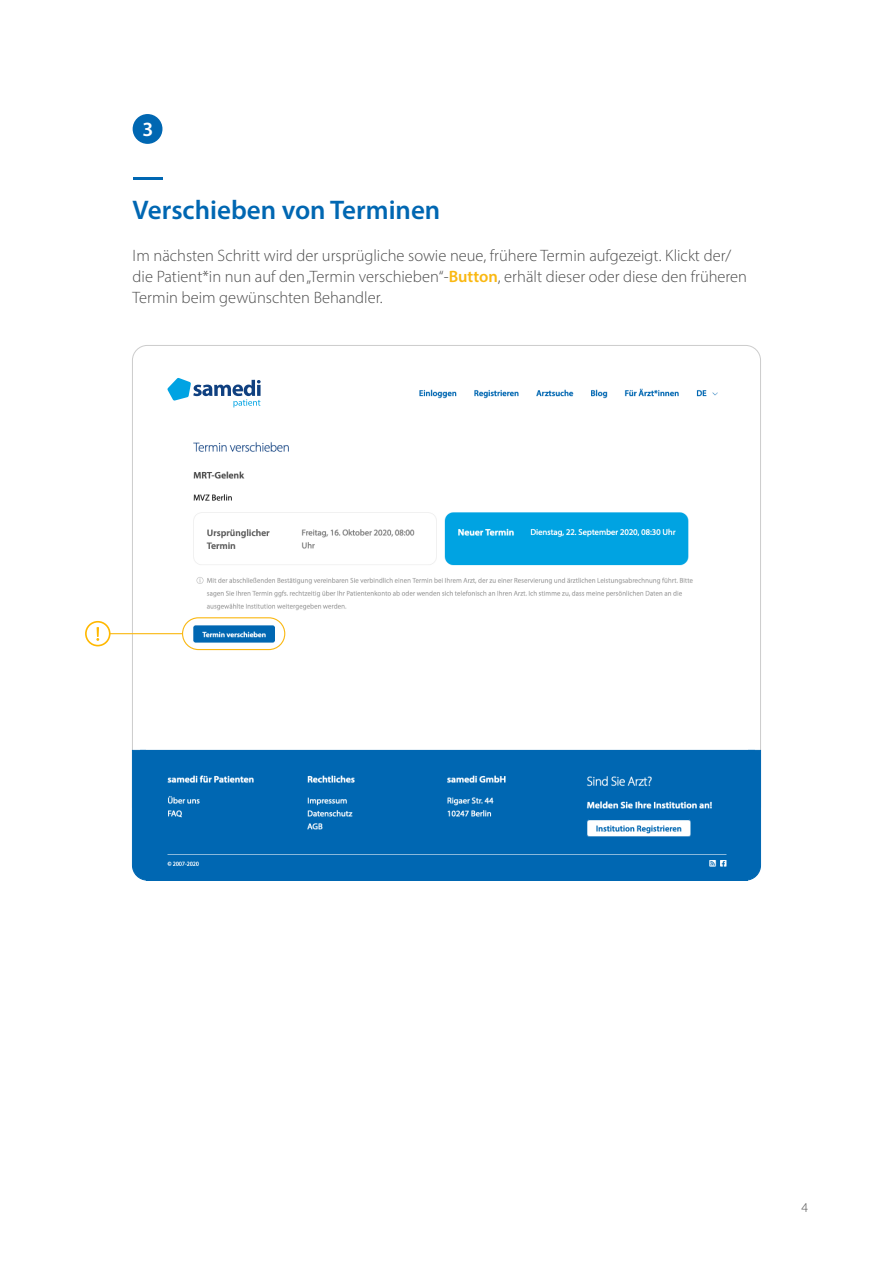
<style>
.page{position:relative;width:893px;height:1263px;background:#fff}
.page>*{position:absolute;margin:0;border:0;box-sizing:border-box;transform-origin:0 0}
.t1{font:600 27px "Myriad Pro";color:#0067b2}
.t2{font:600 20.25px "Myriad Pro";color:#fff}
.t3{font:300 16.5px/21px "Myriad Pro";color:#4d4d4d}
.t4{font:300 13.5px "Myriad Pro";color:#4d4d4d}
.s1{font-weight:600;color:#fab812}
</style>
<div class="page">
<svg style="left:132px;top:345px;width:629px;height:405px"></svg>
<div style="left:132px;top:750px;width:629px;height:131px;background:#0067b2"></div>
<img style="left:146px;top:352px;width:602px;height:528px">
<div style="left:140px;top:750px;width:615px;height:2px;border:1px solid #0067b2"></div>
<div style="left:133px;top:114px;width:29px;height:30px;background:#0067b2;border-radius:50%"></div>
<hr style="left:133px;top:177px;width:29px;height:3px;background:#0067b2">
<hr style="left:110px;top:633px;width:72px;height:1px;background:#fab812">
<svg style="left:85px;top:621px;width:26px;height:25px"></svg>
<div style="left:182px;top:617px;width:103px;height:33px;border:1px solid #fab812;border-radius:16px"></div>
<div style="left:166px;top:375px;width:96px;height:34px;background:#fff"></div>
<svg style="left:167px;top:378px;width:94px;height:29px"></svg>
<p class="t2" style="left:142px;top:116px;width:12px">3</p>
<h1 class="t1" style="left:133px;top:193px;width:309px">Verschieben von Terminen</h1>
<p class="t3" style="left:133px;top:245px;width:616px">Im nächsten Schritt wird der ursprügliche sowie neue, frühere Termin aufgezeigt. Klickt der/ die Patient*in nun auf den „Termin verschieben“-<span class="s1">Button</span>, erhält dieser oder diese den früheren<br>Termin beim gewünschten Behandler.</p>
<p class="t4" style="left:801px;top:1199px;width:8px">4</p>
</div>
